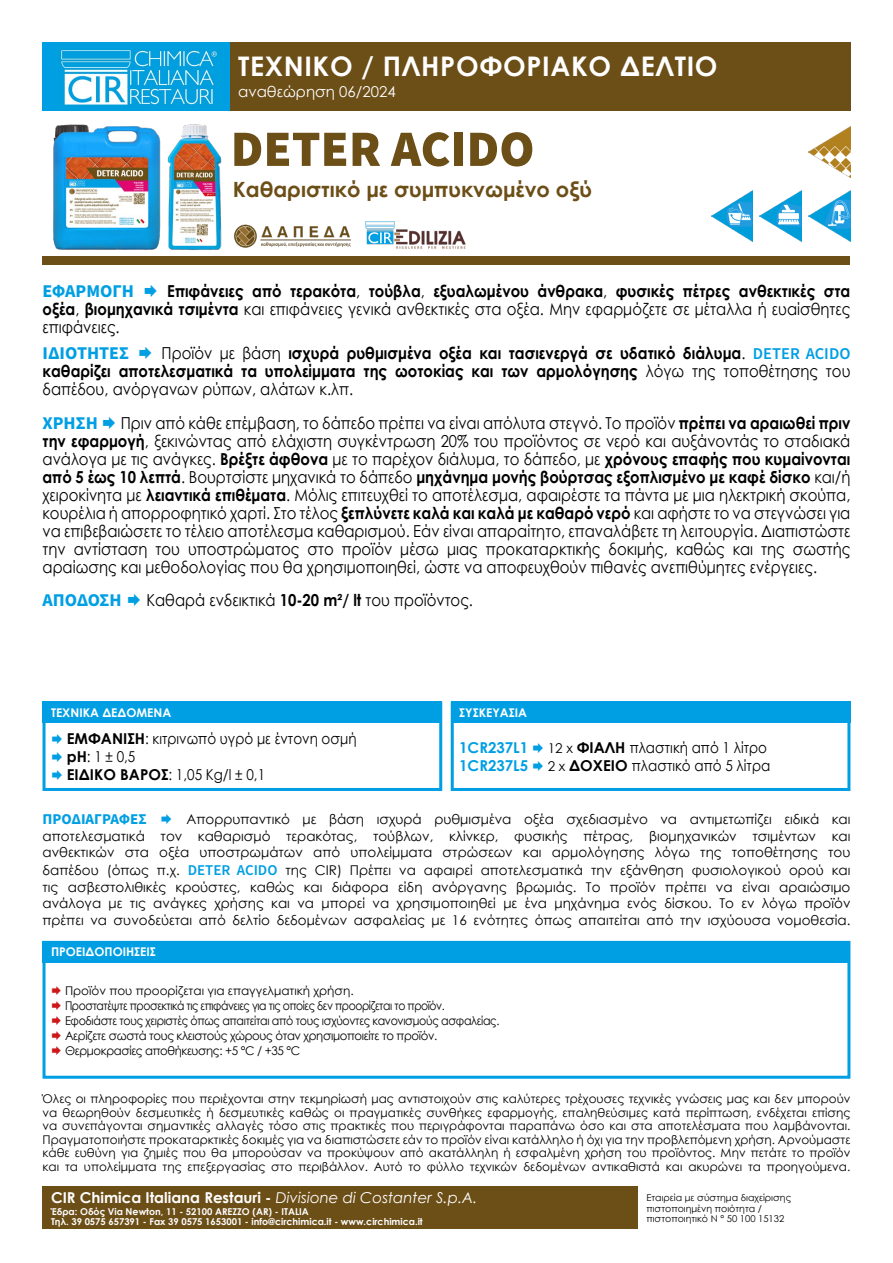
<style>
.page{position:relative;width:893px;height:1263px;background:#fff}
.page>*{position:absolute;margin:0;border:0;box-sizing:border-box;transform-origin:0 0}
.t1{font:900 51px "Source Sans Pro";color:#6c4e17}
.t2{font:700 27px "Century Gothic";letter-spacing:.025em;color:#fff}
.t3{font:700 21px "Century Gothic";color:#6c4e17}
.t4{font:700 18px "Source Sans Pro";color:#009fe3}
.t5{font:16.5px/18px "Century Gothic";color:#000;text-align:justify;scale:.9 1}
.t6{font:700 16.5px/18px "Century Gothic";color:#000;text-align:justify;scale:.9 1}
.t7{font:15px "Century Gothic";color:#000;scale:.9 1}
.t8{font:700 15px "Century Gothic";color:#fff}
.t9{font:15px "Century Gothic";color:#fff}
.t10{font:700 15px "Century Gothic";color:#009fe3}
.t11{font:700 15px "Source Sans Pro";color:#009fe3}
.t12{font:13.5px/16.5px "Century Gothic";color:#000;text-align:justify}
.t13{font:12px/13.5px "Century Gothic";letter-spacing:-.03em;color:#000;text-align:justify}
.t14{font:12px "Century Gothic";letter-spacing:-.03em;color:#000;scale:.92 1}
.t15{font:12px "Century Gothic";letter-spacing:-.03em;color:#000;scale:.9 1}
.t16{font:12px "Century Gothic";color:#000}
.t17{font:700 12px "Century Gothic";color:#fff}
.t18{font:700 9.45px "Century Gothic";color:#fff}
.t19{font:9.45px "Century Gothic";color:#000}
.s1{font-weight:400}
.s2{font-family:"Source Sans Pro";font-weight:600;color:#009fe3}
.s3{font-weight:700}
.s4{font-size:13.5px}
.s5{font-family:"Source Sans Pro";font-weight:600;font-size:15px;color:#009fe3}
.s6{font-weight:400;font-style:italic}
</style>
<div class="page">
<img style="left:53px;top:124px;width:169px;height:126px">
<div style="left:230px;top:43px;width:620px;height:68px;background:#6c4e17"></div>
<img style="left:233px;top:224px;width:118px;height:24px">
<div style="left:43px;top:256px;width:807px;height:9px;background:#6c4e17"></div>
<div style="left:43px;top:702px;width:399px;height:89px;border:3px solid #009fe3"></div>
<div style="left:43px;top:702px;width:399px;height:21px;background:#009fe3"></div>
<div style="left:451px;top:702px;width:399px;height:89px;border:3px solid #009fe3"></div>
<div style="left:451px;top:702px;width:399px;height:21px;background:#009fe3"></div>
<div style="left:43px;top:941px;width:807px;height:138px;border:3px solid #009fe3"></div>
<div style="left:43px;top:941px;width:807px;height:21px;background:#009fe3"></div>
<div style="left:43px;top:43px;width:187px;height:68px;background:#009fe3"></div>
<img style="left:60px;top:50px;width:158px;height:56px">
<img style="left:365px;top:221px;width:101px;height:28px">
<img style="left:760px;top:190px;width:41px;height:51px">
<img style="left:809px;top:190px;width:41px;height:51px">
<img style="left:809px;top:127px;width:41px;height:51px">
<img style="left:711px;top:190px;width:42px;height:51px">
<div style="left:43px;top:1186px;width:595px;height:43px;background:#6c4e17"></div>
<p class="t2" style="left:238px;top:46px;width:481px">ΤΕΧΝΙΚΟ / ΠΛΗΡΟΦΟΡΙΑΚΟ ΔΕΛΤΙΟ</p>
<p class="t9" style="left:238px;top:81px;width:159px">αναθεώρηση 06/2024</p>
<p class="t1" style="left:231px;top:114px;width:305px">DETER ACIDO</p>
<p class="t3" style="left:233px;top:174px;width:361px">Καθαριστικό με συμπυκνωμένο οξύ</p>
<p class="t6" style="left:43px;top:281px;width:899px;text-indent:125px">Επιφάνειες από τερακότα<span class="s1">,</span> τούβλα<span class="s1">,</span> εξυαλωμένου άνθρακα<span class="s1">,</span> φυσικές πέτρες ανθεκτικές στα οξέα<span class="s1">,</span> βιομηχανικά τσιμέντα <span class="s1">και επιφάνειες γενικά ανθεκτικές στα οξέα. Μην εφαρμόζετε σε μέταλλα ή ευαίσθητες επιφάνειες.</span></p>
<p class="t4" style="left:43px;top:340px;width:88px">ΙΔΙΟΤΗΤΕΣ</p>
<p class="t4" style="left:43px;top:279px;width:93px">ΕΦΑΡΜΟΓΗ</p>
<p class="t6" style="left:43px;top:343px;width:899px;text-indent:119px"><span class="s1">Προϊόν με βάση</span> ισχυρά ρυθμισμένα οξέα και τασιενεργά σε υδατικό διάλυμα<span class="s1">.</span> <span class="s2">DETER ACIDO </span>καθαρίζει αποτελεσματικά τα υπολείμματα της ωοτοκίας και των αρμολόγησης <span class="s1">λόγω της τοποθέτησης του δαπέδου, ανόργανων ρύπων, αλάτων κ.λπ.</span></p>
<p class="t4" style="left:43px;top:411px;width:57px">ΧΡΗΣΗ</p>
<p class="t5" style="left:43px;top:414px;width:899px;text-indent:78px">Πριν από κάθε επέμβαση, το δάπεδο πρέπει να είναι απόλυτα στεγνό. Το προϊόν <span class="s3">πρέπει να αραιωθεί πριν την εφαρμογή</span>, ξεκινώντας από ελάχιστη συγκέντρωση 20% του προϊόντος σε νερό και αυξάνοντάς το σταδιακά ανάλογα με τις ανάγκες. <span class="s3">Βρέξτε άφθονα</span> με το παρέχον διάλυμα, το δάπεδο, με <span class="s3">χρόνους επαφής που κυμαίνονται από 5 έως 10 λεπτά</span>. Βουρτσίστε μηχανικά το δάπεδο <span class="s3">μηχάνημα μονής βούρτσας εξοπλισμένο με καφέ δίσκο</span> και/ή χειροκίνητα με <span class="s3">λειαντικά επιθέματα</span>. Μόλις επιτευχθεί το αποτέλεσμα, αφαιρέστε τα πάντα με μια ηλεκτρική σκούπα, κουρέλια ή απορροφητικό χαρτί. Στο τέλος <span class="s3">ξεπλύνετε καλά και καλά με καθαρό νερό</span> και αφήστε το να στεγνώσει για να επιβεβαιώσετε το τέλειο αποτέλεσμα καθαρισμού. Εάν είναι απαραίτητο, επαναλάβετε τη λειτουργία. Διαπιστώστε την αντίσταση του υποστρώματος στο προϊόν μέσω μιας προκαταρκτικής δοκιμής, καθώς και της σωστής αραίωσης και μεθοδολογίας που θα χρησιμοποιηθεί, ώστε να αποφευχθούν πιθανές ανεπιθύμητες ενέργειες.</p>
<p class="t4" style="left:43px;top:588px;width:81px">ΑΠΟΔΟΣΗ</p>
<p class="t5" style="left:146px;top:591px;width:364px">Καθαρά ενδεικτικά <span class="s3">10-20 m²/ lt</span> του προϊόντος.</p>
<p class="t17" style="left:51px;top:703px;width:122px">ΤΕΧΝΙΚΑ ΔΕΔΟΜΕΝΑ</p>
<p class="t7" style="left:67px;top:728px;width:324px"><span class="s3">ΕΜΦΑΝΙΣΗ</span>: κιτρινωπό υγρό με έντονη οσμή</p>
<p class="t7" style="left:67px;top:746px;width:78px"><span class="s3">pH</span>: 1 ± 0,5</p>
<p class="t7" style="left:67px;top:764px;width:222px"><span class="s3">ΕΙΔΙΚΟ ΒΑΡΟΣ</span>: 1,05 Kg/l ± 0,1</p>
<p class="t17" style="left:459px;top:703px;width:69px">ΣΥΣΚΕΥΑΣΙΑ</p>
<p class="t10" style="left:459px;top:736px;width:70px">1CR237L1</p>
<p class="t7" style="left:548px;top:737px;width:245px"><span class="s4">12 x</span> <span class="s3">ΦΙΑΛΗ</span> πλαστική από 1 λίτρο</p>
<p class="t10" style="left:459px;top:754px;width:70px">1CR237L5</p>
<p class="t7" style="left:548px;top:755px;width:249px"><span class="s4">2 x</span> <span class="s3">ΔΟΧΕΙΟ</span> πλαστικό από 5 λίτρα</p>
<p class="t12" style="left:43px;top:811px;width:809px;text-indent:144px">Απορρυπαντικό με βάση ισχυρά ρυθμισμένα οξέα σχεδιασμένο να αντιμετωπίζει ειδικά και αποτελεσματικά τον καθαρισμό τερακότας, τούβλων, κλίνκερ, φυσικής πέτρας, βιομηχανικών τσιμέντων και ανθεκτικών στα οξέα υποστρωμάτων από υπολείμματα στρώσεων και αρμολόγησης λόγω της τοποθέτησης του</p>
<p class="t12" style="left:43px;top:862px;width:809px">δαπέδου (όπως π.χ. <span class="s5">DETER ACIDO</span> της CIR) Πρέπει να αφαιρεί αποτελεσματικά την εξάνθηση φυσιολογικού ορού και τις ασβεστολιθικές κρούστες, καθώς και διάφορα είδη ανόργανης βρωμιάς. Το προϊόν πρέπει να είναι αραιώσιμο ανάλογα με τις ανάγκες χρήσης και να μπορεί να χρησιμοποιηθεί με ένα μηχάνημα ενός δίσκου. Το εν λόγω προϊόν πρέπει να συνοδεύεται από δελτίο δεδομένων ασφαλείας με 16 ενότητες όπως απαιτείται από την ισχύουσα νομοθεσία.</p>
<p class="t11" style="left:43px;top:809px;width:106px">ΠΡΟΔΙΑΓΡΑΦΕΣ</p>
<p class="t17" style="left:51px;top:942px;width:106px">ΠΡΟΕΙΔΟΠΟΙΗΣΕΙΣ</p>
<p class="t16" style="left:65px;top:982px;width:290px">Προϊόν που προορίζεται για επαγγελματική χρήση.</p>
<p class="t15" style="left:65px;top:997px;width:423px">Προστατέψτε προσεκτικά τις επιφάνειες για τις οποίες δεν προορίζεται το προϊόν.</p>
<p class="t14" style="left:65px;top:1012px;width:474px">Εφοδιάστε τους χειριστές όπως απαιτείται από τους ισχύοντες κανονισμούς ασφαλείας.</p>
<p class="t13" style="left:65px;top:1029px;width:374px">Αερίζετε σωστά τους κλειστούς χώρους όταν χρησιμοποιείτε το προϊόν.</p>
<p class="t13" style="left:65px;top:1044px;width:237px">Θερμοκρασίες αποθήκευσης: +5 °C / +35 °C</p>
<p class="t13" style="left:43px;top:1092px;width:809px">Όλες οι πληροφορίες που περιέχονται στην τεκμηρίωσή μας αντιστοιχούν στις καλύτερες τρέχουσες τεχνικές γνώσεις μας και δεν μπορούν να θεωρηθούν δεσμευτικές ή δεσμευτικές καθώς οι πραγματικές συνθήκες εφαρμογής, επαληθεύσιμες κατά περίπτωση, ενδέχεται επίσης να συνεπάγονται σημαντικές αλλαγές τόσο στις πρακτικές που περιγράφονται παραπάνω όσο και στα αποτελέσματα που λαμβάνονται.<br>Πραγματοποιήστε προκαταρκτικές δοκιμές για να διαπιστώσετε εάν το προϊόν είναι κατάλληλο ή όχι για την προβλεπόμενη χρήση. Αρνούμαστε κάθε ευθύνη για ζημιές που θα μπορούσαν να προκύψουν από ακατάλληλη ή εσφαλμένη χρήση του προϊόντος. Μην πετάτε το προϊόν και τα υπολείμματα της επεξεργασίας στο περιβάλλον. Αυτό το φύλλο τεχνικών δεδομένων αντικαθιστά και ακυρώνει τα προηγούμενα.</p>
<p class="t8" style="left:51px;top:1186px;width:428px">CIR Chimica Italiana Restauri - <span class="s6">Divisione di Costanter S.p.A.</span></p>
<p class="t18" style="left:51px;top:1204px;width:259px">Έδρα: Οδός Via Newton, 11 - 52100 AREZZO (AR) - ITALIA</p>
<p class="t18" style="left:51px;top:1215px;width:373px">Τηλ. 39 0575 657391 - Fax 39 0575 1653001 - info@circhimica.it - www.circhimica.it</p>
<p class="t19" style="left:646px;top:1191px;width:146px">Εταιρεία με σύστημα διαχείρισης</p>
<p class="t19" style="left:646px;top:1201px;width:117px">πιστοποιημένη ποιότητα /</p>
<p class="t19" style="left:646px;top:1212px;width:139px">πιστοποιητικό N ° 50 100 15132</p>
</div>
